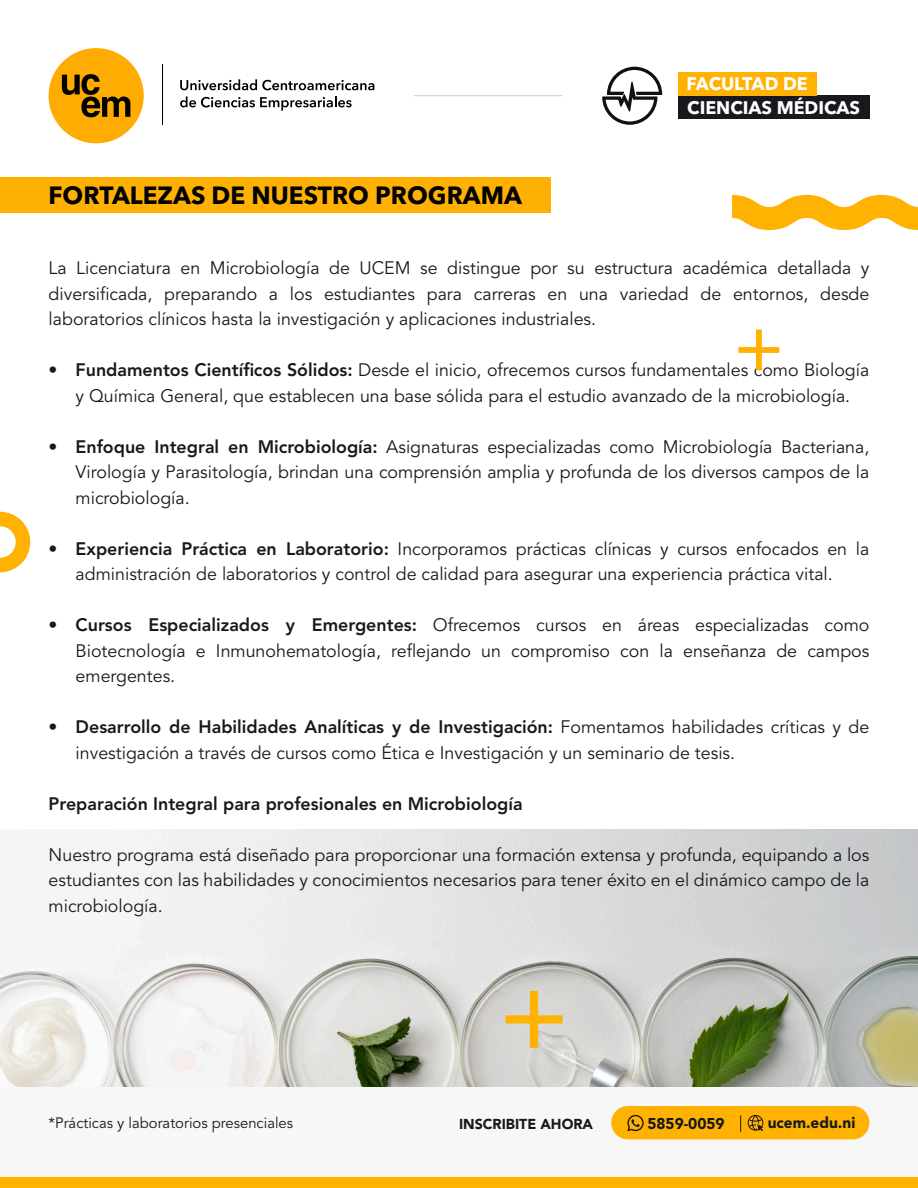
<style>
.page{position:relative;width:918px;height:1188px;background:#fff}
.page>*{position:absolute;margin:0;border:0;box-sizing:border-box;transform-origin:0 0}
.t1{font:700 24.75px "Avenir Next LT Pro";color:#000}
.t2{font:700 18.15px "Avenir Next LT Pro";color:#fff}
.t3{font:18px/25.5px "Avenir LT Pro";color:#17191d;text-align:justify}
.t4{font:800 18px "Avenir LT Pro";color:#17191d}
.t5{font:900 15.6px "Avenir LT Pro";color:#17191d}
.t6{font:15px "Avenir LT Pro";color:#17191d}
.t7{font:900 14.25px "Avenir LT Pro";color:#17191d}
.s1{font-weight:800}
</style>
<div class="page">
<img style="left:0;top:830px;width:918px;height:257px">
<div style="left:0;top:1088px;width:918px;height:100px;background:#f7f7f7"></div>
<div style="left:0;top:1177px;width:918px;height:11px;background:#ffb202"></div>
<div style="left:611px;top:1106px;width:258px;height:33px;background:#ffb202;border-radius:17px"></div>
<svg style="left:748px;top:1115px;width:15px;height:16px"></svg>
<svg style="left:627px;top:1115px;width:17px;height:16px"></svg>
<svg style="left:740px;top:1115px;width:1px;height:17px"></svg>
<div style="left:678px;top:96px;width:191px;height:23px;background:#17191d"></div>
<div style="left:678px;top:72px;width:138px;height:24px;background:#ffb202"></div>
<svg style="left:602px;top:67px;width:60px;height:58px"></svg>
<hr style="left:414px;top:95px;width:148px;height:1px;background:#c7c9cb">
<div style="left:49px;top:48px;width:95px;height:95px;background:#feac01;border-radius:50%"></div>
<svg style="left:62px;top:74px;width:68px;height:43px"></svg>
<svg style="left:180px;top:79px;width:194px;height:11px"></svg>
<svg style="left:180px;top:96px;width:172px;height:15px"></svg>
<hr style="left:162px;top:64px;width:1px;height:61px;background:#000">
<svg style="left:506px;top:991px;width:56px;height:57px;background:#e1cb9a"></svg>
<svg style="left:0;top:512px;width:30px;height:60px"></svg>
<svg style="left:732px;top:195px;width:186px;height:35px"></svg>
<svg style="left:738px;top:330px;width:41px;height:40px"></svg>
<div style="left:0;top:178px;width:551px;height:35px;background:#ffb103"></div>
<p class="t2" style="left:687px;top:73px;width:123px">FACULTAD DE</p>
<h1 class="t1" style="left:49px;top:181px;width:475px">FORTALEZAS DE NUESTRO PROGRAMA</h1>
<p class="t2" style="left:687px;top:97px;width:174px">CIENCIAS MÉDICAS</p>
<p class="t3" style="left:49px;top:256px;width:822px">La Licenciatura en Microbiología de UCEM se distingue por su estructura académica detallada y diversificada, preparando a los estudiantes para carreras en una variedad de entornos, desde laboratorios clínicos hasta la investigación y aplicaciones industriales.</p>
<p class="t3" style="left:49px;top:358px;width:822px;text-align:center"><span class="s1">• Fundamentos Científicos Sólidos:</span> Desde el inicio, ofrecemos cursos fundamentales como Biología y Química General, que establecen una base sólida para el estudio avanzado de la microbiología.</p>
<p class="t3" style="left:76px;top:434px;width:795px;text-indent:-27px"><span class="s1">• Enfoque Integral en Microbiología:</span> Asignaturas especializadas como Microbiología Bacteriana, Virología y Parasitología, brindan una comprensión amplia y profunda de los diversos campos de la microbiología.</p>
<p class="t3" style="left:49px;top:536px;width:822px;text-align:center"><span class="s1">• Experiencia Práctica en Laboratorio:</span> Incorporamos prácticas clínicas y cursos enfocados en la administración de laboratorios y control de calidad para asegurar una experiencia práctica vital.</p>
<p class="t3" style="left:76px;top:613px;width:795px;text-indent:-27px"><span class="s1">• Cursos Especializados y Emergentes:</span> Ofrecemos cursos en áreas especializadas como Biotecnología e Inmunohematología, reflejando un compromiso con la enseñanza de campos emergentes.</p>
<p class="t3" style="left:76px;top:715px;width:795px;text-indent:-27px"><span class="s1">• Desarrollo de Habilidades Analíticas y de Investigación:</span> Fomentamos habilidades críticas y de investigación a través de cursos como Ética e Investigación y un seminario de tesis.</p>
<p class="t4" style="left:49px;top:793px;width:476px">Preparación Integral para profesionales en Microbiología</p>
<p class="t3" style="left:49px;top:842px;width:822px">Nuestro programa está diseñado para proporcionar una formación extensa y profunda, equipando a los estudiantes con las habilidades y conocimientos necesarios para tener éxito en el dinámico campo de la microbiología.</p>
<p class="t6" style="left:49px;top:1114px;width:246px">*Prácticas y laboratorios presenciales</p>
<p class="t7" style="left:459px;top:1115px;width:136px">INSCRIBITE AHORA</p>
<p class="t5" style="left:647px;top:1114px;width:79px">5859-0059</p>
<p class="t5" style="left:768px;top:1113px;width:89px">ucem.edu.ni</p>
</div>
